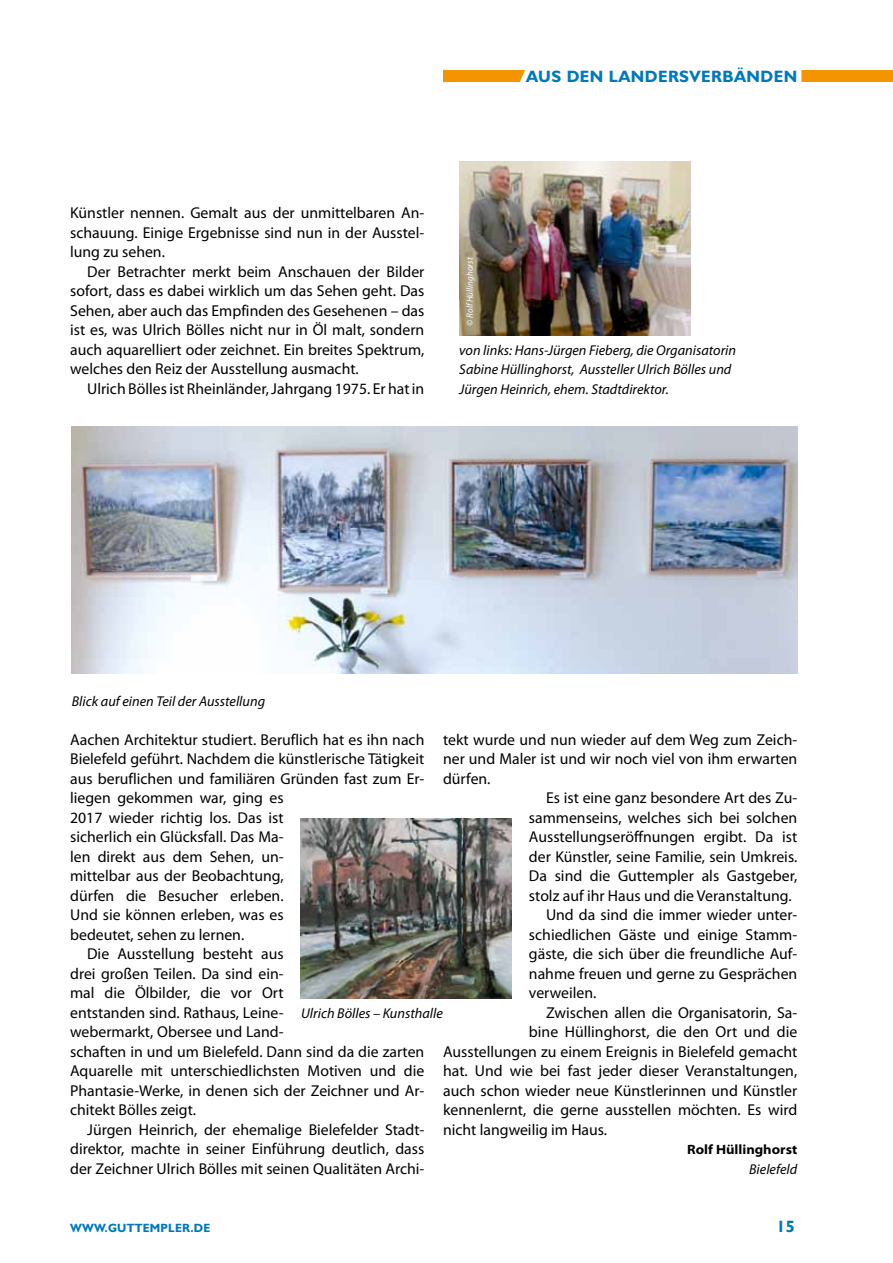
<style>
.page{position:relative;width:893px;height:1263px;background:#fff}
.page>*{position:absolute;margin:0;border:0;box-sizing:border-box;transform-origin:0 0}
.t1{font:700 16.5px "Humanist 521 BT";letter-spacing:.03em;color:#0079bc}
.t2{font:15.75px/19.5px "Myriad Pro";color:#000;text-align:justify}
.t3{font:italic 14.25px/19.5px "Myriad Pro";color:#000}
.t4{font:700 semi-expanded 13.5px "Myriad Pro";color:#000}
.t5{font:700 12px "Humanist 521 BT";letter-spacing:.02em;color:#0079bc}
.t6{font:italic 9px "Myriad Pro";color:#fff}
</style>
<div class="page">
<img style="left:72px;top:426px;width:725px;height:247px">
<div style="left:443px;top:70px;width:450px;height:12px;background:#f49500"></div>
<img style="left:459px;top:162px;width:231px;height:173px">
<div style="left:520px;top:70px;width:282px;height:12px;background:#fff"></div>
<img style="left:301px;top:818px;width:211px;height:181px">
<p class="t1" style="left:526px;top:66px;width:273px">AUS DEN LANDERSVERBÄNDEN</p>
<p class="t2" style="left:70px;top:203px;width:356px">Künstler nennen. Gemalt aus der unmittelbaren An&shy;schauung. Einige Ergebnisse sind nun in der Ausstel&shy;lung zu sehen.</p>
<p class="t2" style="left:70px;top:261px;width:356px;text-indent:17px">Der Betrachter merkt beim Anschauen der Bilder sofort, dass es dabei wirklich um das Sehen geht. Das Sehen, aber auch das Empfinden des Gesehenen – das ist es, was Ulrich Bölles nicht nur in Öl malt, sondern auch aquarelliert oder zeichnet. Ein breites Spektrum, welches den Reiz der Ausstellung ausmacht.</p>
<p class="t2" style="left:87px;top:378px;width:339px">Ulrich Bölles ist Rheinländer, Jahrgang 1975. Er hat in</p>
<p class="t6" style="left:464px;top:326px;width:70px;rotate:-90deg">© Rolf Hüllinghorst</p>
<p class="t3" style="left:459px;top:340px;width:278px">von links: Hans-Jürgen Fieberg, die Organisatorin<br>Sabine Hüllinghorst, Aussteller Ulrich Bölles und<br>Jürgen Heinrich, ehem. Stadtdirektor.</p>
<p class="t3" style="left:72px;top:691px;width:195px">Blick auf einen Teil der Ausstellung</p>
<p class="t2" style="left:443px;top:729px;width:356px">tekt wurde und nun wieder auf dem Weg zum Zeich-</p>
<p class="t2" style="left:443px;top:749px;width:356px">ner und Maler ist und wir noch viel von ihm erwarten</p>
<p class="t2" style="left:443px;top:768px;width:49px">dürfen.</p>
<p class="t2" style="left:546px;top:788px;width:253px">Es ist eine ganz besondere Art des Zu-</p>
<p class="t2" style="left:529px;top:807px;width:270px">sammenseins, welches sich bei solchen</p>
<p class="t2" style="left:529px;top:827px;width:270px">Ausstellungseröffnungen ergibt. Da ist</p>
<p class="t2" style="left:529px;top:846px;width:270px">der Künstler, seine Familie, sein Umkreis.</p>
<p class="t2" style="left:529px;top:866px;width:270px">Da sind die Guttempler als Gastgeber,</p>
<p class="t2" style="left:529px;top:885px;width:264px">stolz auf ihr Haus und die Veranstaltung.</p>
<p class="t2" style="left:546px;top:905px;width:253px">Und da sind die immer wieder unter-</p>
<p class="t2" style="left:529px;top:924px;width:270px">schiedlichen Gäste und einige Stamm-</p>
<p class="t2" style="left:529px;top:944px;width:270px">gäste, die sich über die freundliche Auf-</p>
<p class="t2" style="left:529px;top:963px;width:270px">nahme freuen und gerne zu Gesprächen</p>
<p class="t2" style="left:529px;top:983px;width:69px">verweilen.</p>
<p class="t2" style="left:546px;top:1002px;width:253px">Zwischen allen die Organisatorin, Sa-</p>
<p class="t2" style="left:529px;top:1022px;width:270px">bine Hüllinghorst, die den Ort und die</p>
<p class="t2" style="left:443px;top:1041px;width:356px">Ausstellungen zu einem Ereignis in Bielefeld gemacht</p>
<p class="t2" style="left:443px;top:1061px;width:356px">hat. Und wie bei fast jeder dieser Veranstaltungen,</p>
<p class="t2" style="left:443px;top:1080px;width:356px">auch schon wieder neue Künstlerinnen und Künstler</p>
<p class="t2" style="left:443px;top:1100px;width:356px">kennenlernt, die gerne ausstellen möchten. Es wird</p>
<p class="t2" style="left:443px;top:1119px;width:166px">nicht langweilig im Haus.</p>
<p class="t4" style="left:687px;top:1141px;width:112px">Rolf Hüllinghorst</p>
<p class="t3" style="left:749px;top:1159px;width:50px">Bielefeld</p>
<p class="t2" style="left:70px;top:729px;width:356px">Aachen Architektur studiert. Beruflich hat es ihn nach</p>
<p class="t2" style="left:70px;top:749px;width:356px">Bielefeld geführt. Nachdem die künstlerische Tätigkeit</p>
<p class="t2" style="left:70px;top:768px;width:356px">aus beruflichen und familiären Gründen fast zum Er-</p>
<p class="t2" style="left:70px;top:788px;width:215px">liegen gekommen war, ging es</p>
<p class="t2" style="left:70px;top:807px;width:215px">2017 wieder richtig los. Das ist</p>
<p class="t2" style="left:70px;top:827px;width:215px">sicherlich ein Glücksfall. Das Ma-</p>
<p class="t2" style="left:70px;top:846px;width:215px">len direkt aus dem Sehen, un-</p>
<p class="t2" style="left:70px;top:866px;width:215px">mittelbar aus der Beobachtung,</p>
<p class="t2" style="left:70px;top:885px;width:215px">dürfen die Besucher erleben.</p>
<p class="t2" style="left:70px;top:905px;width:215px">Und sie können erleben, was es</p>
<p class="t2" style="left:70px;top:924px;width:176px">bedeutet, sehen zu lernen.</p>
<p class="t2" style="left:87px;top:944px;width:198px">Die Ausstellung besteht aus</p>
<p class="t2" style="left:70px;top:963px;width:215px">drei großen Teilen. Da sind ein-</p>
<p class="t2" style="left:70px;top:983px;width:215px">mal die Ölbilder, die vor Ort</p>
<p class="t2" style="left:70px;top:1002px;width:215px">entstanden sind. Rathaus, Leine-</p>
<p class="t2" style="left:70px;top:1022px;width:215px">webermarkt, Obersee und Land-</p>
<p class="t2" style="left:70px;top:1041px;width:356px">schaften in und um Bielefeld. Dann sind da die zarten</p>
<p class="t2" style="left:70px;top:1061px;width:356px">Aquarelle mit unterschiedlichsten Motiven und die</p>
<p class="t2" style="left:70px;top:1080px;width:356px">Phantasie-Werke, in denen sich der Zeichner und Ar-</p>
<p class="t2" style="left:70px;top:1100px;width:128px">chitekt Bölles zeigt.</p>
<p class="t2" style="left:87px;top:1119px;width:338px">Jürgen Heinrich, der ehemalige Bielefelder Stadt-</p>
<p class="t2" style="left:70px;top:1139px;width:356px">direktor, machte in seiner Einführung deutlich, dass</p>
<p class="t2" style="left:70px;top:1158px;width:356px">der Zeichner Ulrich Bölles mit seinen Qualitäten Archi-</p>
<p class="t3" style="left:301px;top:1003px;width:143px">Ulrich Bölles – Kunsthalle</p>
<p class="t5" style="left:70px;top:1221px;width:142px">WWW.GUTTEMPLER.DE</p>
<p class="t1" style="left:776px;top:1216px;width:20px">15</p>
</div>
